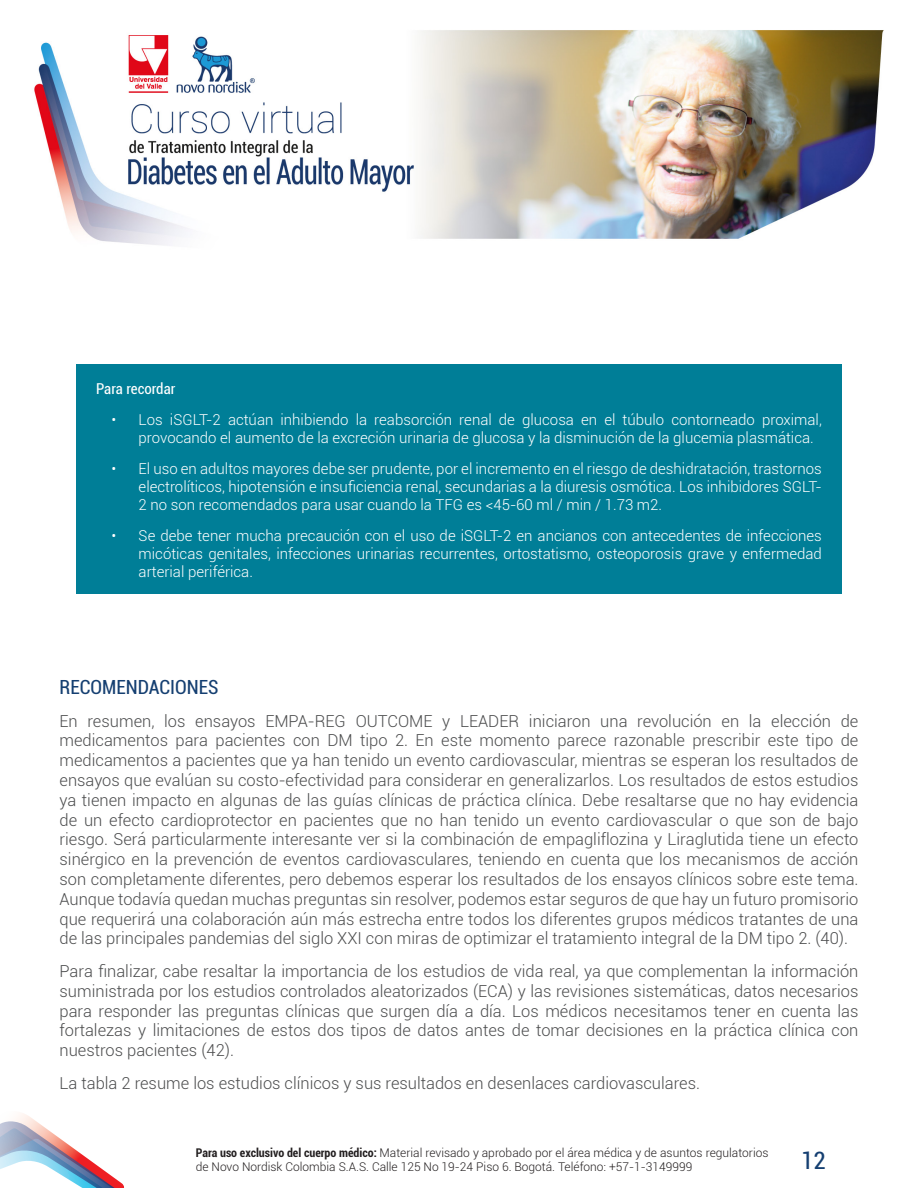
<style>
.page{position:relative;width:918px;height:1188px;background:#fff}
.page>*{position:absolute;margin:0;border:0;box-sizing:border-box;transform-origin:0 0}
.t1{font:condensed 24px "Roboto";color:#153f71}
.t2{font:condensed 19.5px "Roboto";color:#153f71}
.t3{font:300 16.5px/19.8px "Roboto";color:#4b4c4d;text-align:justify}
.t4{font:300 15px/18px "Roboto";color:#fff;text-align:justify}
.t5{font:condensed 15px "Roboto";color:#fff}
.t6{font:300 12px/14.4px "Roboto";color:#231f20}
.s1{font-weight:700;font-stretch:condensed}
</style>
<div class="page">
<img style="left:34px;top:30px;width:850px;height:216px">
<svg style="left:0;top:1113px;width:124px;height:75px"></svg>
<div style="left:76px;top:364px;width:766px;height:230px;background:#007e97"></div>
<p class="t5" style="left:96px;top:380px;width:81px">Para recordar</p>
<p class="t4" style="left:139px;top:411px;width:685px;text-indent:-27px">• Los iSGLT-2 actúan inhibiendo la reabsorción renal de glucosa en el túbulo contorneado proximal, provocando el aumento de la excreción urinaria de glucosa y la disminución de la glucemia plasmática.</p>
<p class="t4" style="left:139px;top:460px;width:685px;text-indent:-27px">• El uso en adultos mayores debe ser prudente, por el incremento en el riesgo de deshidratación, trastornos electrolíticos, hipotensión e insuficiencia renal, secundarias a la diuresis osmótica. Los inhibidores SGLT-2 no son recomendados para usar cuando la TFG es &lt;45-60 ml / min / 1.73 m2.</p>
<p class="t4" style="left:139px;top:527px;width:685px;text-indent:-27px">• Se debe tener mucha precaución con el uso de iSGLT-2 en ancianos con antecedentes de infecciones micóticas genitales, infecciones urinarias recurrentes, ortostatismo, osteoporosis grave y enfermedad arterial periférica.</p>
<p class="t2" style="left:60px;top:676px;width:161px">RECOMENDACIONES</p>
<p class="t3" style="left:60px;top:711px;width:800px">En resumen, los ensayos EMPA-REG OUTCOME y LEADER iniciaron una revolución en la elección de medicamentos para pacientes con DM tipo 2. En este momento parece razonable prescribir este tipo de medicamentos a pacientes que ya han tenido un evento cardiovascular, mientras se esperan los resultados de ensayos que evalúan su costo-efectividad para considerar en generalizarlos. Los resultados de estos estudios ya tienen impacto en algunas de las guías clínicas de práctica clínica. Debe resaltarse que no hay evidencia de un efecto cardioprotector en pacientes que no han tenido un evento cardiovascular o que son de bajo riesgo. Será particularmente interesante ver si la combinación de empagliflozina y Liraglutida tiene un efecto sinérgico en la prevención de eventos cardiovasculares, teniendo en cuenta que los mecanismos de acción son completamente diferentes, pero debemos esperar los resultados de los ensayos clínicos sobre este tema.<br>Aunque todavía quedan muchas preguntas sin resolver, podemos estar seguros de que hay un futuro promisorio que requerirá una colaboración aún más estrecha entre todos los diferentes grupos médicos tratantes de una de las principales pandemias del siglo XXI con miras de optimizar el tratamiento integral de la DM tipo 2. (40).</p>
<p class="t3" style="left:60px;top:961px;width:800px">Para finalizar, cabe resaltar la importancia de los estudios de vida real, ya que complementan la información suministrada por los estudios controlados aleatorizados (ECA) y las revisiones sistemáticas, datos necesarios para responder las preguntas clínicas que surgen día a día. Los médicos necesitamos tener en cuenta las fortalezas y limitaciones de estos dos tipos de datos antes de tomar decisiones en la práctica clínica con nuestros pacientes (42).</p>
<p class="t3" style="left:60px;top:1073px;width:642px">La tabla 2 resume los estudios clínicos y sus resultados en desenlaces cardiovasculares.</p>
<p class="t6" style="left:196px;top:1145px;width:574px"><span class="s1">Para uso exclusivo del cuerpo médico:</span> Material revisado y aprobado por el área médica y de asuntos regulatorios de Novo Nordisk Colombia S.A.S. Calle 125 No 19-24 Piso 6. Bogotá. Teléfono: +57-1-3149999</p>
<h1 class="t1" style="left:801px;top:1147px;width:26px">12</h1>
</div>
